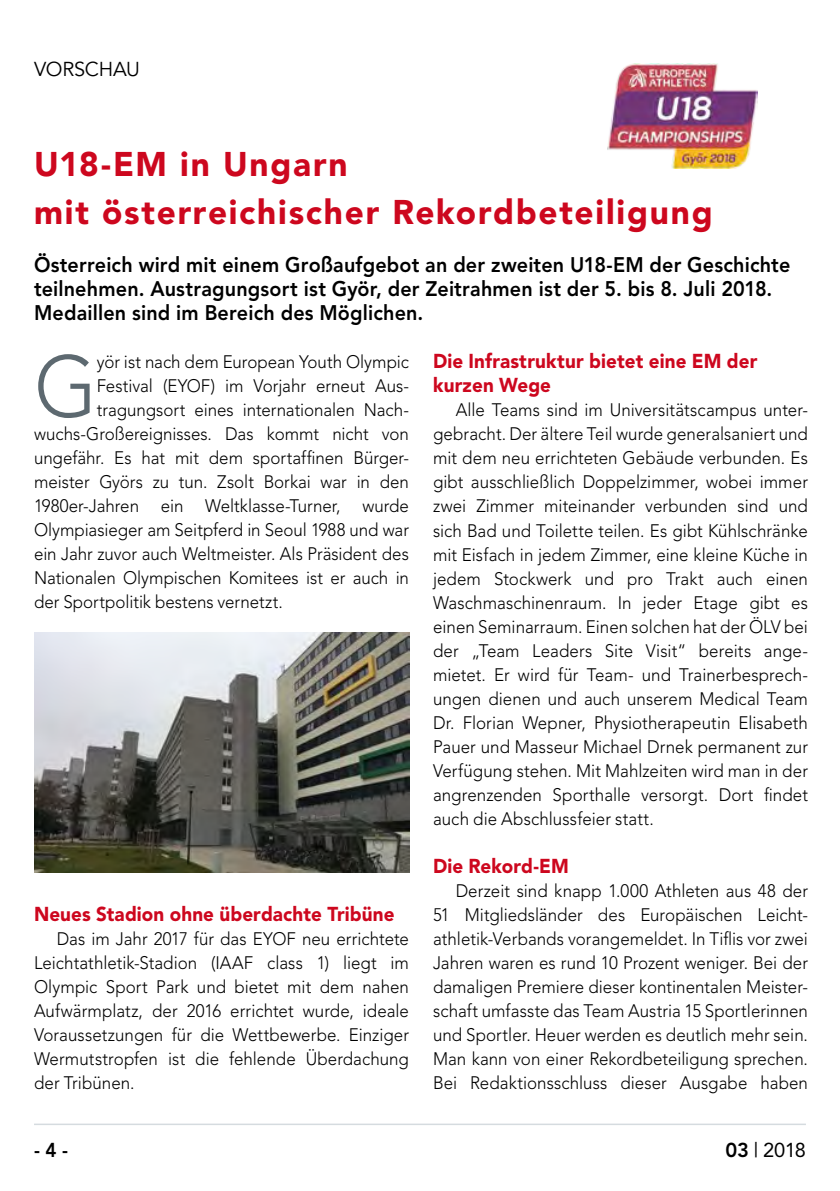
<style>
.page{position:relative;width:840px;height:1191px;background:#fff}
.page>*{position:absolute;margin:0;border:0;box-sizing:border-box;transform-origin:0 0}
.t1{font:300 85.8px "Avenir";color:#5d6970;scale:.95 1}
.t2{font:900 34px/48px "Avenir";letter-spacing:.05em;color:#cd071e}
.t3{font:800 21px/24px "Avenir";letter-spacing:.01em;color:#000;scale:.94 1}
.t4{font:900 20px/24px "Avenir";letter-spacing:.005em;color:#cd071e;scale:.94 1}
.t5{font:20px "Avenir";letter-spacing:-.01em;color:#000}
.t6{font:20px "Avenir";color:#000}
.t7{font:800 20px "Avenir";color:#000;scale:.94 1}
.t8{font:300 18px/24px "Avenir";color:#000;text-align:justify;scale:.94 1}
.s1{font-weight:800}
</style>
<div class="page">
<hr style="left:34px;top:1123px;width:771px;height:2px;background:#d5dbdf">
<img style="left:34px;top:632px;width:375px;height:240px">
<img style="left:607px;top:63px;width:150px;height:105px">
<p class="t5" style="left:34px;top:57px;width:107px">VORSCHAU</p>
<h2 class="t2" style="left:34px;top:140px;width:679px">U18-EM in Ungarn<br>mit österreichischer Rekordbeteiligung</h2>
<p class="t3" style="left:34px;top:253px;width:805px">Österreich wird mit einem Großaufgebot an der zweiten U18-EM der Geschichte teilnehmen. Austragungsort ist Györ, der Zeitrahmen ist der 5. bis 8. Juli 2018.<br>Medaillen sind im Bereich des Möglichen.</p>
<h1 class="t1" style="left:34px;top:336px;width:68px">G</h1>
<p class="t8" style="left:97px;top:350px;width:333px">yör ist nach dem European Youth Olympic</p>
<p class="t4" style="left:433px;top:349px;width:346px">Die Infrastruktur bietet eine EM der kurzen Wege</p>
<p class="t8" style="left:433px;top:398px;width:400px;text-indent:23px">Alle Teams sind im Universitätscampus unter&shy;gebracht. Der ältere Teil wurde generalsaniert und mit dem neu errichteten Gebäude verbunden. Es gibt ausschließlich Doppelzimmer, wobei immer zwei Zimmer miteinander verbunden sind und sich Bad und Toilette teilen. Es gibt Kühlschränke mit Eisfach in jedem Zimmer, eine kleine Küche in jedem Stockwerk und pro Trakt auch einen Waschmaschinenraum. In jeder Etage gibt es einen Seminarraum. Einen solchen hat der ÖLV bei der „Team Leaders Site Visit“ bereits ange&shy;mietet. Er wird für Team- und Trainerbesprech&shy;ungen dienen und auch unserem Medical Team Dr. Florian Wepner, Physiotherapeutin Elisabeth Pauer und Masseur Michael Drnek permanent zur Verfügung stehen. Mit Mahlzeiten wird man in der angrenzenden Sporthalle versorgt. Dort findet auch die Abschlussfeier statt.</p>
<p class="t4" style="left:433px;top:853px;width:146px">Die Rekord-EM</p>
<p class="t8" style="left:433px;top:878px;width:400px;text-indent:23px">Derzeit sind knapp 1.000 Athleten aus 48 der 51 Mitgliedsländer des Europäischen Leicht&shy;athletik-Verbands vorangemeldet. In Tiflis vor zwei Jahren waren es rund 10 Prozent weniger. Bei der damaligen Premiere dieser kontinentalen Meister&shy;schaft umfasste das Team Austria 15 Sportlerinnen und Sportler. Heuer werden es deutlich mehr sein.<br>Man kann von einer Rekordbeteiligung sprechen.<br>Bei Redaktionsschluss dieser Ausgabe haben</p>
<p class="t8" style="left:97px;top:374px;width:332px">Festival (EYOF) im Vorjahr erneut Aus-</p>
<p class="t8" style="left:97px;top:398px;width:332px">tragungsort eines internationalen Nach-</p>
<p class="t8" style="left:34px;top:422px;width:400px">wuchs-Großereignisses. Das kommt nicht von</p>
<p class="t8" style="left:34px;top:446px;width:398px">ungefähr. Es hat mit dem sportaffinen Bürger-</p>
<p class="t8" style="left:34px;top:470px;width:400px">meister Györs zu tun. Zsolt Borkai war in den</p>
<p class="t8" style="left:34px;top:494px;width:400px">1980er-Jahren ein Weltklasse-Turner, wurde</p>
<p class="t8" style="left:34px;top:518px;width:400px">Olympiasieger am Seitpferd in Seoul 1988 und war</p>
<p class="t8" style="left:34px;top:542px;width:400px">ein Jahr zuvor auch Weltmeister. Als Präsident des</p>
<p class="t8" style="left:34px;top:566px;width:400px">Nationalen Olympischen Komitees ist er auch in</p>
<p class="t8" style="left:34px;top:590px;width:266px">der Sportpolitik bestens vernetzt.</p>
<p class="t4" style="left:34px;top:901px;width:385px">Neues Stadion ohne überdachte Tribüne</p>
<p class="t8" style="left:34px;top:926px;width:400px;text-indent:23px">Das im Jahr 2017 für das EYOF neu errichtete Leichtathletik-Stadion (IAAF class 1) liegt im Olympic Sport Park und bietet mit dem nahen Aufwärmplatz, der 2016 errichtet wurde, ideale Voraussetzungen für die Wettbewerbe. Einziger Wermutstropfen ist die fehlende Überdachung der Tribünen.</p>
<p class="t7" style="left:34px;top:1138px;width:38px">- 4 -</p>
<p class="t6" style="left:725px;top:1138px;width:82px"><span class="s1">03</span> | 2018</p>
</div>
